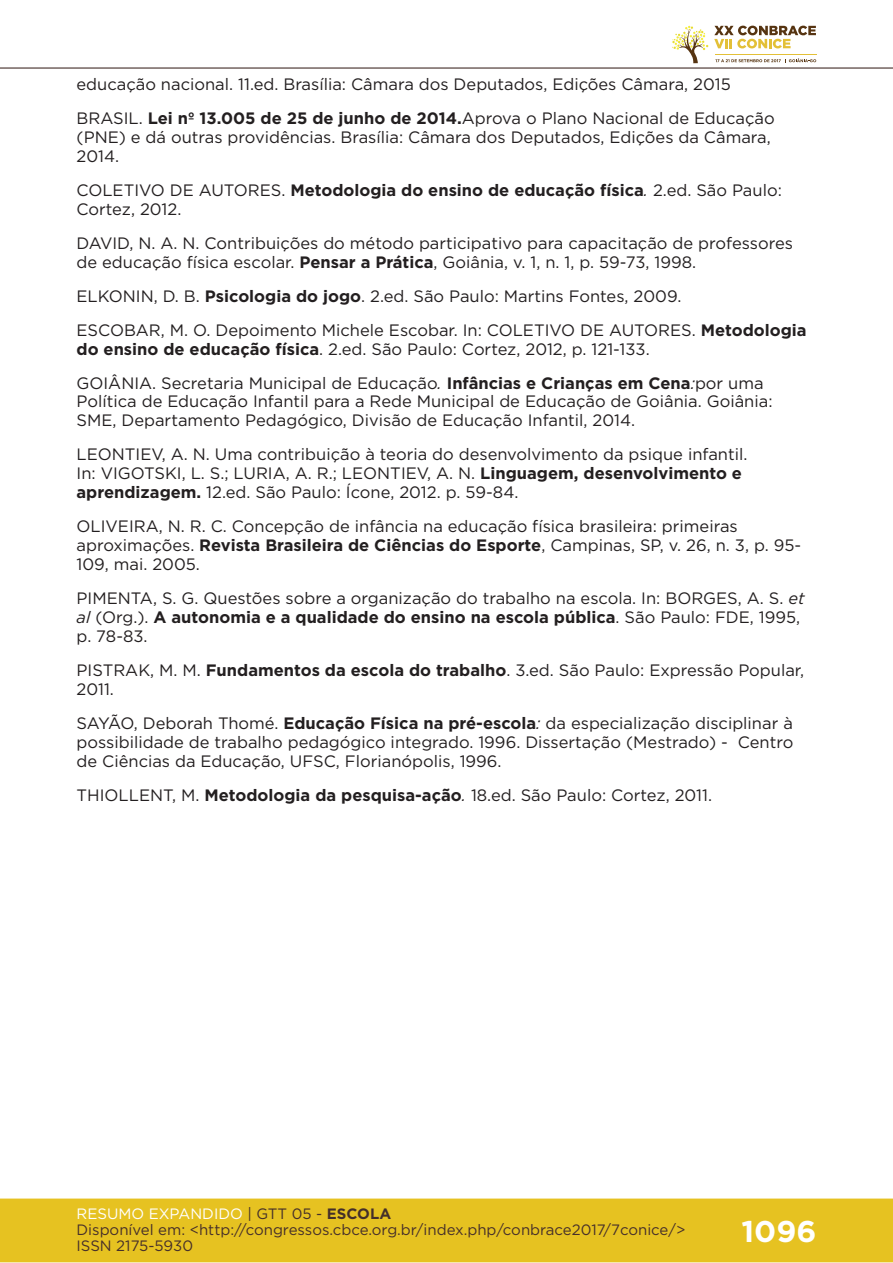
<style>
.page{position:relative;width:893px;height:1263px;background:#fff}
.page>*{position:absolute;margin:0;border:0;box-sizing:border-box;transform-origin:0 0}
.t1{font:700 30px "Gotham";color:#fff}
.t2{font:16.5px/18.9px "Gotham";color:#231f20}
.t3{font:15px/16px "Gotham";color:#462f2a}
.s1{font-weight:700}
.s2{font-style:italic}
.s3{color:#fff}
.s4{color:#442f2a}
.s5{font-weight:700;color:#442f2a}
</style>
<div class="page">
<div style="left:0;top:1198px;width:893px;height:64px;background:#e6c221;border:2px solid #e6c221"></div>
<hr style="left:0;top:67px;width:893px;height:2px;background:#442f2a">
<svg style="left:672px;top:26px;width:144px;height:37px"></svg>
<p class="t2" style="left:77px;top:67px;width:700px;line-height:33.9px">educação nacional. 11.ed. Brasília: Câmara dos Deputados, Edições Câmara, 2015<br>BRASIL. <span class="s1">Lei nº 13.005 de 25 de junho de 2014.</span>Aprova o Plano Nacional de Educação</p>
<p class="t2" style="left:77px;top:127px;width:696px">(PNE) e dá outras providências. Brasília: Câmara dos Deputados, Edições da Câmara,<br>2014.</p>
<p class="t2" style="left:77px;top:180px;width:707px">COLETIVO DE AUTORES. <span class="s1">Metodologia do ensino de educação física</span><span class="s2">.</span> 2.ed. São Paulo:<br>Cortez, 2012.</p>
<p class="t2" style="left:77px;top:233px;width:718px">DAVID, N. A. N. Contribuições do método participativo para capacitação de professores de educação física escolar. <span class="s1">Pensar a Prática</span>, Goiânia, v. 1, n. 1, p. 59-73, 1998.</p>
<p class="t2" style="left:77px;top:278px;width:732px;line-height:33.9px">ELKONIN, D. B. <span class="s1">Psicologia do jogo</span>. 2.ed. São Paulo: Martins Fontes, 2009.<br>ESCOBAR, M. O. Depoimento Michele Escobar. In: COLETIVO DE AUTORES. <span class="s1">Metodologia</span></p>
<p class="t2" style="left:77px;top:331px;width:689px;line-height:33.9px"><span class="s1">do ensino de educação física</span>. 2.ed. São Paulo: Cortez, 2012, p. 121-133.<br>GOIÂNIA. Secretaria Municipal de Educação<span class="s2">.</span> <span class="s1">Infâncias e Crianças em Cena</span><span class="s2">:</span>por uma</p>
<p class="t2" style="left:77px;top:392px;width:697px">Política de Educação Infantil para a Rede Municipal de Educação de Goiânia. Goiânia:<br>SME, Departamento Pedagógico, Divisão de Educação Infantil, 2014.</p>
<p class="t2" style="left:77px;top:445px;width:672px">LEONTIEV, A. N. Uma contribuição à teoria do desenvolvimento da psique infantil.<br>In: VIGOTSKI, L. S.; LURIA, A. R.; LEONTIEV, A. N. <span class="s1">Linguagem, desenvolvimento e aprendizagem.</span> 12.ed. São Paulo: Ícone, 2012. p. 59-84.</p>
<p class="t2" style="left:77px;top:517px;width:726px">OLIVEIRA, N. R. C. Concepção de infância na educação física brasileira: primeiras aproximações. <span class="s1">Revista Brasileira de Ciências do Esporte</span>, Campinas, SP, v. 26, n. 3, p. 95-<br>109, mai. 2005.</p>
<p class="t2" style="left:77px;top:589px;width:730px">PIMENTA, S. G. Questões sobre a organização do trabalho na escola. In: BORGES, A. S. <span class="s2">et al</span> (Org.). <span class="s1">A autonomia e a qualidade do ensino na escola pública</span>. São Paulo: FDE, 1995, p. 78-83.</p>
<p class="t2" style="left:77px;top:660px;width:729px">PISTRAK, M. M. <span class="s1">Fundamentos da escola do trabalho</span>. 3.ed. São Paulo: Expressão Popular,<br>2011.</p>
<p class="t2" style="left:77px;top:713px;width:718px;text-align:justify">SAYÃO, Deborah Thomé. <span class="s1">Educação Física na pré-escola</span><span class="s2">:</span> da especialização disciplinar à possibilidade de trabalho pedagógico integrado. 1996. Dissertação (Mestrado) - Centro de Ciências da Educação, UFSC, Florianópolis, 1996.</p>
<p class="t2" style="left:77px;top:785px;width:637px">THIOLLENT, M. <span class="s1">Metodologia da pesquisa-ação</span><span class="s2">.</span> 18.ed. São Paulo: Cortez, 2011.</p>
<p class="t3" style="left:77px;top:1205px;width:610px"><span class="s3">RESUMO EXPANDIDO</span> <span class="s4">| GTT 05 -</span> <span class="s5">ESCOLA<br></span>Disponível em: &lt;http://congressos.cbce.org.br/index.php/conbrace2017/7conice/&gt;<br>ISSN 2175-5930</p>
<h1 class="t1" style="left:741px;top:1212px;width:77px">1096</h1>
</div>
